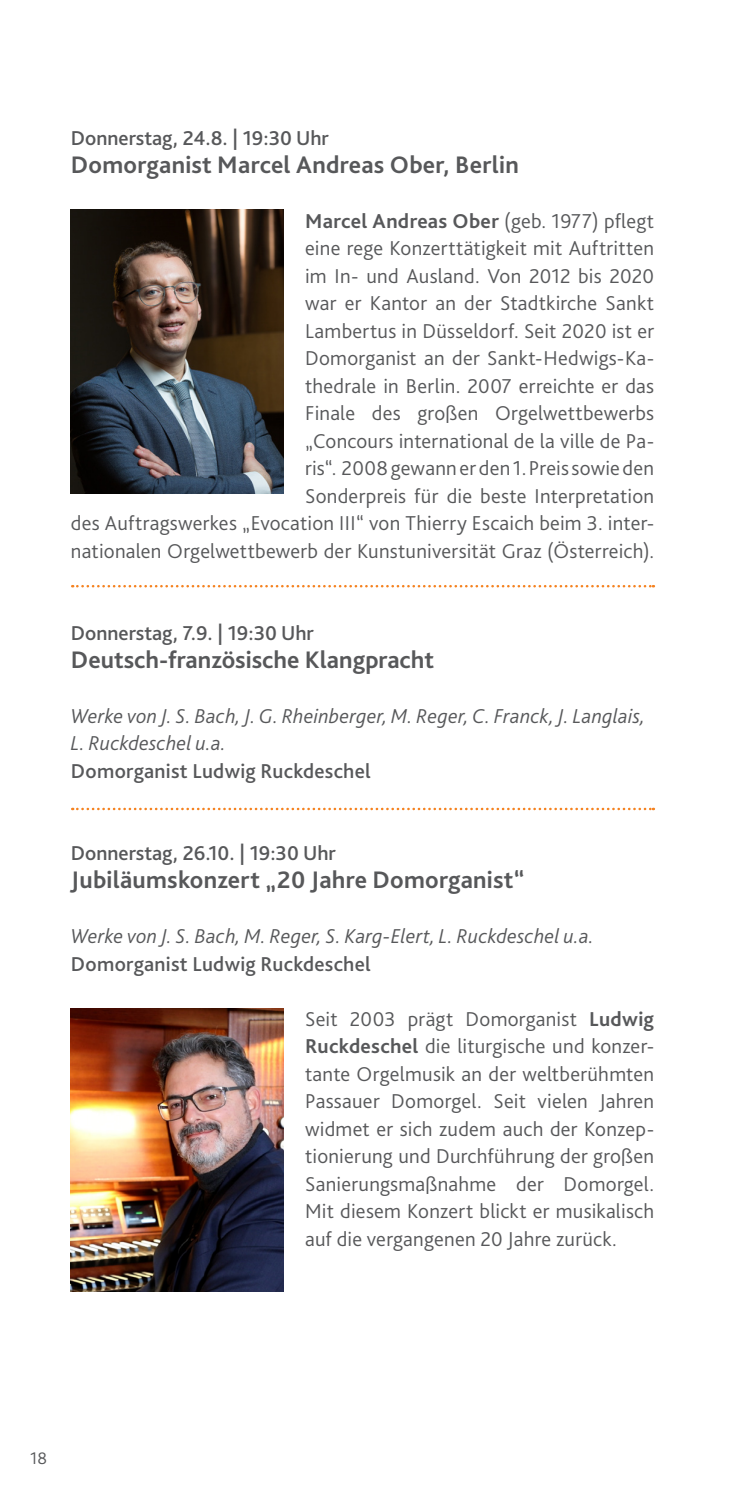
<style>
.page{position:relative;width:745px;height:1489px;background:#fff}
.page>*{position:absolute;margin:0;border:0;box-sizing:border-box;transform-origin:0 0}
.t1{font:700 25px "Bliss Pro";letter-spacing:.005em;color:#57585a}
.t2{font:300 21px/27.5px "Bliss Pro";letter-spacing:.01em;color:#57585a;text-align:right}
.t3{font:italic 300 21px/27.5px "Bliss Pro";letter-spacing:.01em;color:#57585a}
.t4{font:500 21px "Bliss Pro";letter-spacing:.005em;color:#57585a}
.t5{font:300 17.5px "Bliss Pro";color:#57585a}
.s1{font-weight:700}
</style>
<div class="page">
<img style="left:71px;top:210px;width:212px;height:283px">
<img style="left:71px;top:1008px;width:212px;height:283px">
<svg style="left:72px;top:585px;width:581px;height:2px"></svg>
<svg style="left:72px;top:807px;width:581px;height:3px"></svg>
<p class="t4" style="left:71px;top:125px;width:259px">Donnerstag, 24.8. | 19:30 Uhr</p>
<p class="t1" style="left:71px;top:149px;width:449px">Domorganist Marcel Andreas Ober, Berlin</p>
<p class="t2" style="left:71px;top:207px;width:584px"><span class="s1">Marcel Andreas Ober</span> (geb. 1977) pflegt<br>eine rege Konzerttätigkeit mit Auftritten<br>im In- und Ausland. Von 2012 bis 2020<br>war er Kantor an der Stadtkirche Sankt<br>Lambertus in Düsseldorf. Seit 2020 ist er<br>Domorganist an der Sankt-Hedwigs-Ka-<br>thedrale in Berlin. 2007 erreichte er das<br>Finale des großen Orgelwettbewerbs<br>„Concours international de la ville de Pa-<br>ris“. 2008 gewann er den 1. Preis sowie den<br>Sonderpreis für die beste Interpretation<br>des Auftragswerkes „Evocation III“ von Thierry Escaich beim 3. inter&shy;nationalen Orgelwettbewerb der Kunstuniversität Graz (Österreich).</p>
<p class="t4" style="left:71px;top:620px;width:244px">Donnerstag, 7.9. | 19:30 Uhr</p>
<p class="t1" style="left:71px;top:644px;width:364px">Deutsch-französische Klangpracht</p>
<p class="t3" style="left:71px;top:702px;width:575px">Werke von J. S. Bach, J. G. Rheinberger, M. Reger, C. Franck, J. Langlais,<br>L. Ruckdeschel u.a.</p>
<p class="t4" style="left:71px;top:757px;width:301px">Domorganist Ludwig Ruckdeschel</p>
<p class="t4" style="left:71px;top:840px;width:266px">Donnerstag, 26.10. | 19:30 Uhr</p>
<p class="t1" style="left:71px;top:864px;width:455px">Jubiläumskonzert „20 Jahre Domorganist“</p>
<p class="t3" style="left:71px;top:922px;width:524px">Werke von J. S. Bach, M. Reger, S. Karg-Elert, L. Ruckdeschel u.a.</p>
<p class="t4" style="left:71px;top:950px;width:301px">Domorganist Ludwig Ruckdeschel</p>
<p class="t2" style="left:305px;top:1004px;width:350px;text-align:justify">Seit 2003 prägt Domorganist <span class="s1">Ludwig Ruckdeschel</span> die liturgische und konzer&shy;tante Orgelmusik an der weltberühmten Passauer Domorgel. Seit vielen Jahren widmet er sich zudem auch der Konzep&shy;tionierung und Durchführung der großen Sanierungsmaßnahme der Domorgel.<br>Mit diesem Konzert blickt er musikalisch auf die vergangenen 20 Jahre zurück.</p>
<p class="t5" style="left:30px;top:1447px;width:18px">18</p>
</div>
